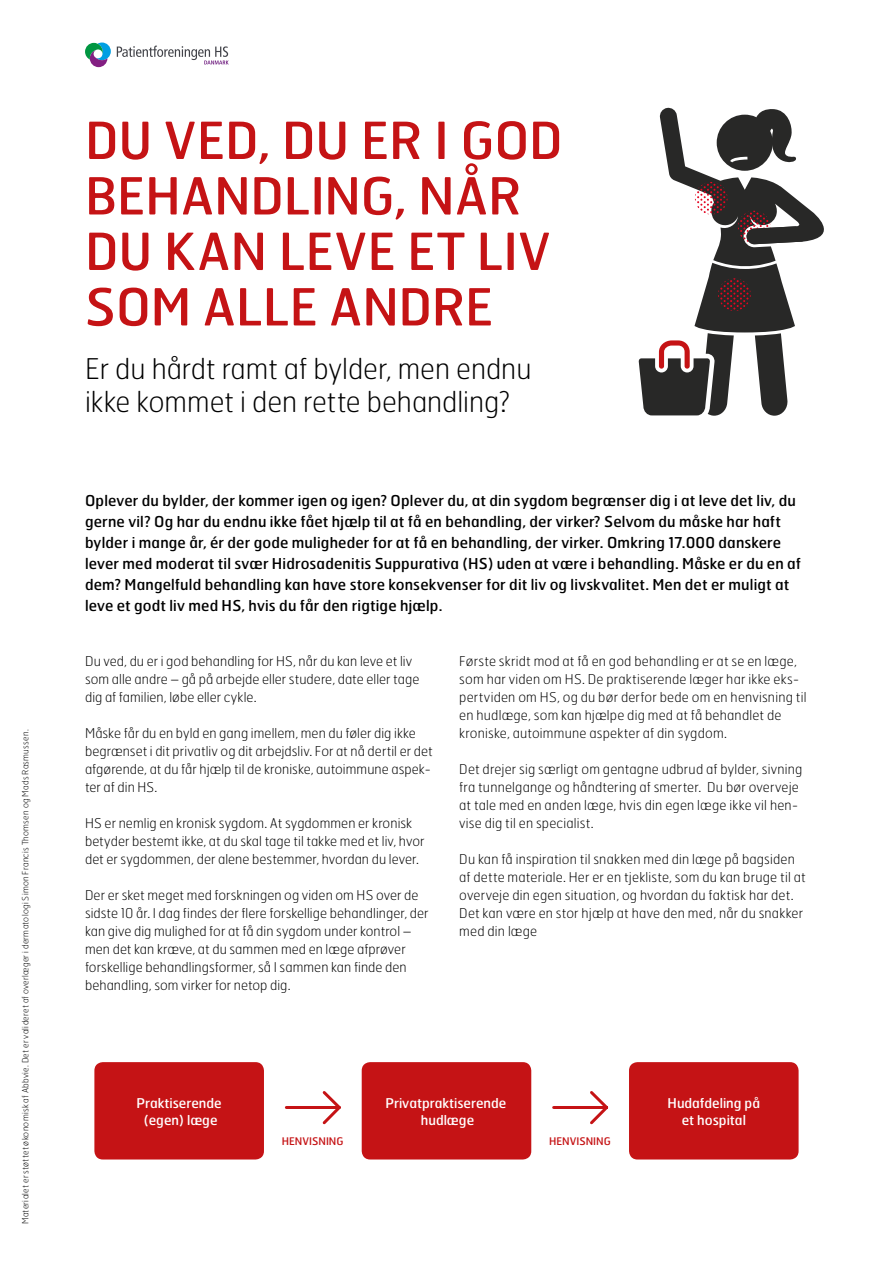
<style>
.page{position:relative;width:893px;height:1263px;background:#fff}
.page>*{position:absolute;margin:0;border:0;box-sizing:border-box;transform-origin:0 0}
.t1{font:51px/55.5px "Hermes";letter-spacing:.005em;color:#c51315}
.t2{font:100 28.5px/33px "Hermes";color:#000}
.t3{font:15px/21px "Hermes";letter-spacing:.01em;color:#000}
.t4{font:100 13.5px/18px "Hermes";letter-spacing:.005em;color:#000}
.t5{font:13.5px/16.5px "Hermes";color:#fff;text-align:center}
.t6{font:10.5px "Hermes";color:#c51315}
.t7{font:100 8.7px "Hermes";letter-spacing:.03em;color:#000}
</style>
<div class="page">
<svg style="left:117px;top:46px;width:112px;height:18px"></svg>
<svg style="left:85px;top:43px;width:26px;height:24px"></svg>
<div style="left:94px;top:1062px;width:170px;height:97px;background:#c51315;border-radius:9px"></div>
<div style="left:362px;top:1062px;width:169px;height:97px;background:#c51315;border-radius:9px"></div>
<div style="left:629px;top:1062px;width:170px;height:97px;background:#c51315;border-radius:9px"></div>
<svg style="left:284px;top:1091px;width:57px;height:34px"></svg>
<svg style="left:552px;top:1091px;width:57px;height:34px"></svg>
<svg style="left:639px;top:107px;width:185px;height:309px"></svg>
<p class="t7" style="left:20px;top:1224px;width:496px;rotate:-90deg">Materialet er støttet økonomisk af Abbvie. Det er valideret af overlæger i dermatologi Simon Francis Thomsen og Mads Rasmussen.</p>
<h1 class="t1" style="left:85px;top:111px;width:479px">DU VED, DU ER I GOD<br>BEHANDLING, NÅR<br>DU KAN LEVE ET LIV<br>SOM ALLE ANDRE</h1>
<h2 class="t2" style="left:85px;top:352px;width:448px">Er du hårdt ramt af bylder, men endnu ikke kommet i den rette behandling?</h2>
<p class="t3" style="left:85px;top:490px;width:717px">Oplever du bylder, der kommer igen og igen? Oplever du, at din sygdom begrænser dig i at leve det liv, du gerne vil? Og har du endnu ikke fået hjælp til at få en behandling, der virker? Selvom du måske har haft bylder i mange år, ér der gode muligheder for at få en behandling, der virker. Omkring 17.000 danskere lever med moderat til svær Hidrosadenitis Suppurativa (HS) uden at være i behandling. Måske er du en af dem? Mangelfuld behandling kan have store konsekvenser for dit liv og livskvalitet. Men det er muligt at leve et godt liv med HS, hvis du får den rigtige hjælp.</p>
<p class="t4" style="left:85px;top:652px;width:336px">Du ved, du er i god behandling for HS, når du kan leve et liv som alle andre – gå på arbejde eller studere, date eller tage dig af familien, løbe eller cykle.</p>
<p class="t4" style="left:85px;top:724px;width:349px">Måske får du en byld en gang imellem, men du føler dig ikke begrænset i dit privatliv og dit arbejdsliv. For at nå dertil er det afgørende, at du får hjælp til de kroniske, autoimmune aspek&shy;ter af din HS.</p>
<p class="t4" style="left:85px;top:814px;width:341px">HS er nemlig en kronisk sygdom. At sygdommen er kronisk betyder bestemt ikke, at du skal tage til takke med et liv, hvor det er sygdommen, der alene bestemmer, hvordan du lever.</p>
<p class="t4" style="left:85px;top:886px;width:345px">Der er sket meget med forskningen og viden om HS over de sidste 10 år. I dag findes der flere forskellige behandlinger, der kan give dig mulighed for at få din sygdom under kontrol – men det kan kræve, at du sammen med en læge afprøver forskellige behandlingsformer, så I sammen kan finde den behandling, som virker for netop dig.</p>
<p class="t4" style="left:459px;top:652px;width:349px">Første skridt mod at få en god behandling er at se en læge, som har viden om HS. De praktiserende læger har ikke eks&shy;pertviden om HS, og du bør derfor bede om en henvisning til en hudlæge, som kan hjælpe dig med at få behandlet de kroniske, autoimmune aspekter af din sygdom.</p>
<p class="t4" style="left:459px;top:760px;width:345px">Det drejer sig særligt om gentagne udbrud af bylder, sivning fra tunnelgange og håndtering af smerter. Du bør overveje at tale med en anden læge, hvis din egen læge ikke vil hen&shy;vise dig til en specialist.</p>
<p class="t4" style="left:459px;top:850px;width:348px">Du kan få inspiration til snakken med din læge på bagsiden af dette materiale. Her er en tjekliste, som du kan bruge til at overveje din egen situation, og hvordan du faktisk har det.<br>Det kan være en stor hjælp at have den med, når du snakker med din læge</p>
<p class="t5" style="left:137px;top:1094px;width:87px">Praktiserende (egen) læge</p>
<p class="t5" style="left:386px;top:1094px;width:122px">Privatpraktiserende hudlæge</p>
<p class="t5" style="left:668px;top:1094px;width:94px">Hudafdeling på et hospital</p>
<p class="t6" style="left:282px;top:1134px;width:63px">HENVISNING</p>
<p class="t6" style="left:549px;top:1134px;width:63px">HENVISNING</p>
</div>
